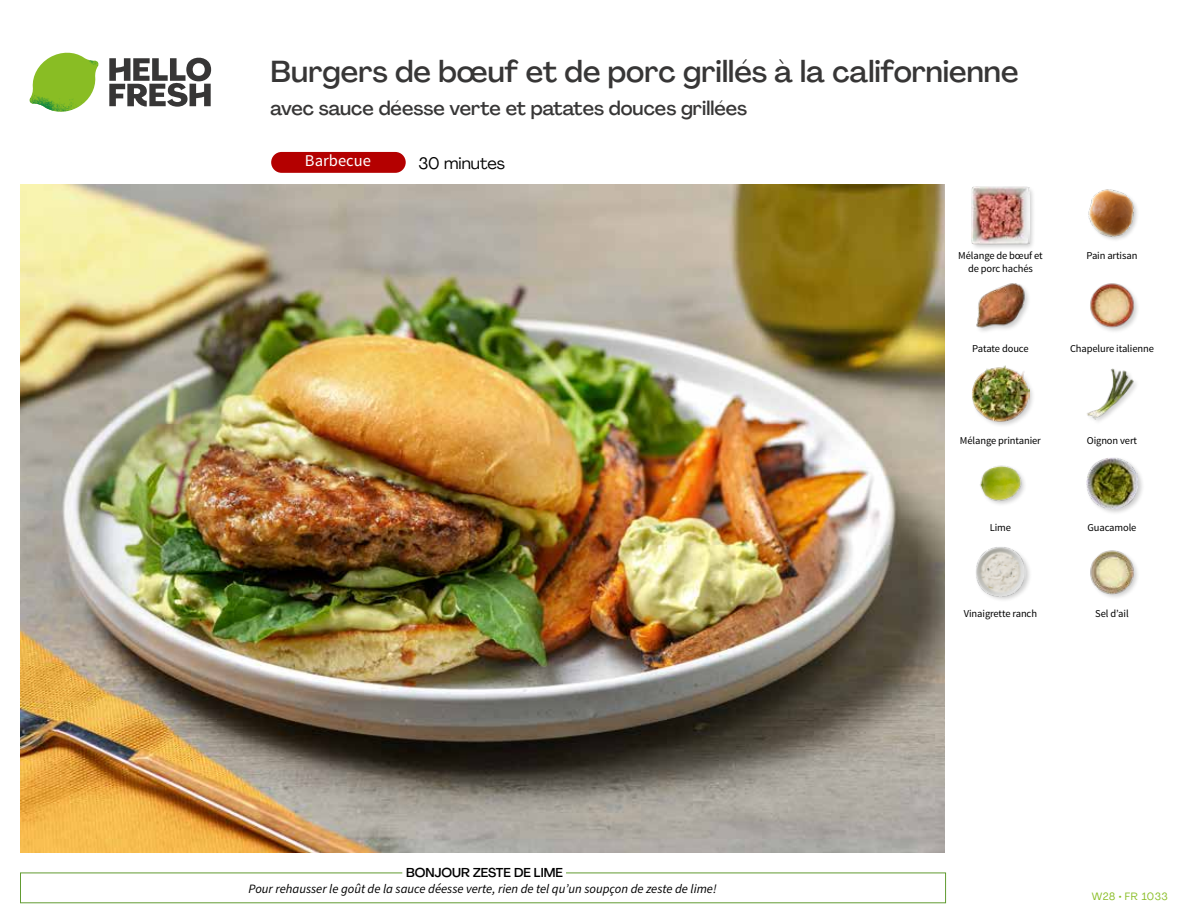
<style>
.page{position:relative;width:1188px;height:918px;background:#fff}
.page>*{position:absolute;margin:0;border:0;box-sizing:border-box;transform-origin:0 0}
.t1{font:500 30px "Agrandir";color:#373636}
.t2{font:500 19.5px "Agrandir";color:#373636}
.t3{font:16.5px "Agrandir";color:#000}
.t4{font:16.5px "Source Sans Pro";color:#fff}
.t5{font:italic 12.75px "Source Sans Pro";color:#000}
.t6{font:500 12.75px "Agrandir";color:#000}
.t7{font:10.5px/13.5px "Source Sans Pro";letter-spacing:-.01em;color:#000;text-align:center}
.t8{font:10.5px "Agrandir";letter-spacing:.05em;color:#89bd24}
</style>
<div class="page">
<svg style="left:109px;top:57px;width:102px;height:50px"></svg>
<svg style="left:34px;top:53px;width:62px;height:40px"></svg>
<img style="left:67px;top:53px;width:32px;height:26px">
<img style="left:33px;top:75px;width:59px;height:11px">
<img style="left:29px;top:79px;width:61px;height:33px">
<img style="left:65px;top:86px;width:27px;height:25px">
<img style="left:21px;top:184px;width:924px;height:668px">
<div style="left:271px;top:152px;width:135px;height:21px;background:#b40000;border-radius:10px"></div>
<img style="left:1090px;top:550px;width:48px;height:48px">
<div style="left:974px;top:546px;width:58px;height:57px;background:#000;opacity:.2"></div>
<img style="left:975px;top:547px;width:51px;height:50px">
<div style="left:1085px;top:456px;width:60px;height:60px;background:#000;opacity:.2"></div>
<img style="left:1086px;top:457px;width:52px;height:52px">
<img style="left:980px;top:465px;width:45px;height:39px">
<img style="left:1087px;top:368px;width:49px;height:54px">
<div style="left:971px;top:364px;width:64px;height:65px;background:#000;opacity:.2"></div>
<img style="left:972px;top:365px;width:57px;height:58px">
<img style="left:1090px;top:283px;width:48px;height:48px">
<img style="left:976px;top:283px;width:53px;height:48px">
<img style="left:1088px;top:189px;width:49px;height:51px">
<div style="left:971px;top:186px;width:65px;height:64px;background:#000;opacity:.2"></div>
<img style="left:972px;top:187px;width:57px;height:57px">
<h1 class="t1" style="left:271px;top:53px;width:749px">Burgers de bœuf et de porc grillés à la californienne</h1>
<h2 class="t2" style="left:271px;top:96px;width:478px">avec sauce déesse verte et patates douces grillées</h2>
<h3 class="t4" style="left:305px;top:151px;width:67px">Barbecue</h3>
<h3 class="t3" style="left:418px;top:153px;width:88px">30 minutes</h3>
<p class="t7" style="left:958px;top:249px;width:86px">Mélange de bœuf et de porc hachés</p>
<p class="t7" style="left:1087px;top:249px;width:52px">Pain artisan</p>
<p class="t7" style="left:972px;top:342px;width:58px">Patate douce</p>
<p class="t7" style="left:1070px;top:342px;width:85px">Chapelure italienne</p>
<p class="t7" style="left:960px;top:434px;width:82px">Mélange printanier</p>
<p class="t7" style="left:1087px;top:434px;width:52px">Oignon vert</p>
<p class="t7" style="left:990px;top:521px;width:23px">Lime</p>
<p class="t7" style="left:1087px;top:521px;width:51px">Guacamole</p>
<p class="t7" style="left:964px;top:607px;width:75px">Vinaigrette ranch</p>
<p class="t7" style="left:1095px;top:607px;width:35px">Sel d’ail</p>
<p class="t6" style="left:406px;top:864px;width:158px">BONJOUR ZESTE DE LIME</p>
<p class="t5" style="left:249px;top:880px;width:470px">Pour rehausser le goût de la sauce déesse verte, rien de tel qu’un soupçon de zeste de lime!</p>
<p class="t8" style="left:1092px;top:890px;width:78px">W28 • FR 1033</p>
</div>
